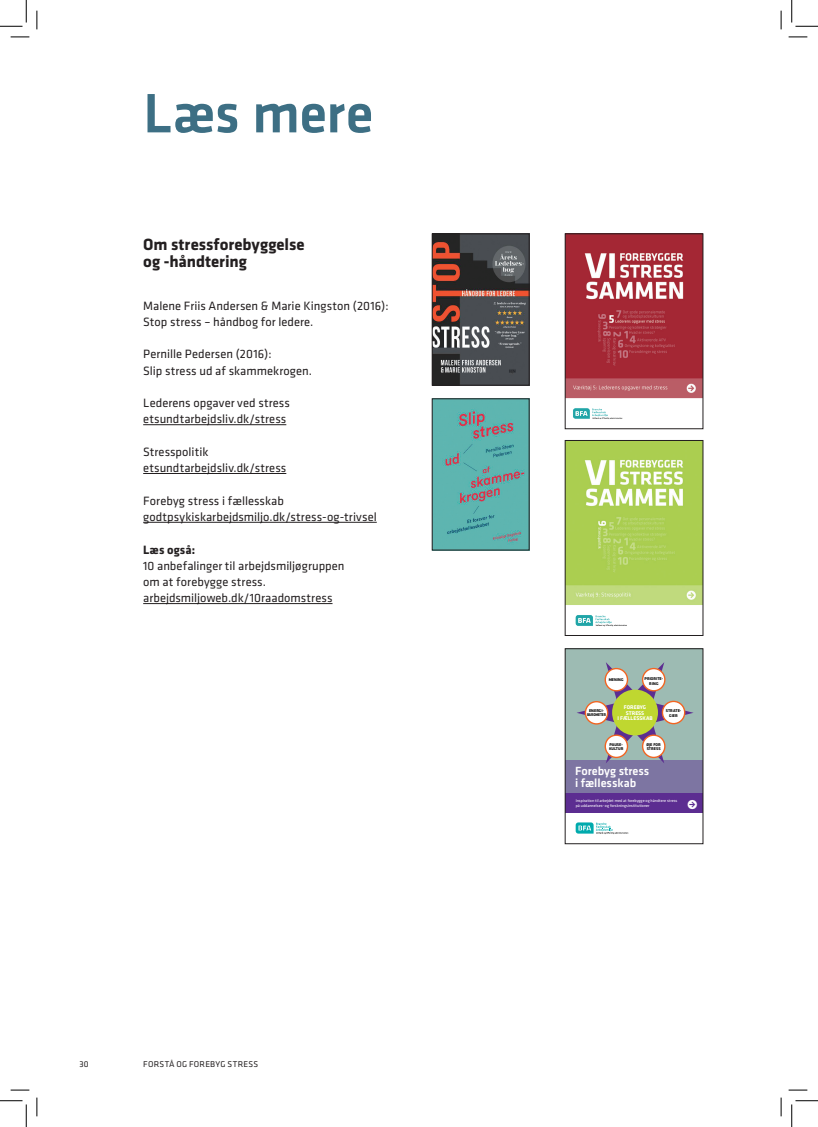
<style>
.page{position:relative;width:818px;height:1127px;background:#fff}
.page>*{position:absolute;margin:0;border:0;box-sizing:border-box;transform-origin:0 0}
.Rubrik-1{font:500 57.5px "Klavika Basic";letter-spacing:-.01em;color:#3d6f84}
.Rubrik-3{font:700 16.88px/17.5px "Klavika Basic";color:#231f20}
.t1{font:500 13.38px "Klavika";color:#fff}
.Brød{font:12.5px/16.2px "Klavika Basic";letter-spacing:.005em;color:#231f20}
.Brød-2{font:700 12.5px "Klavika Basic";letter-spacing:.01em;color:#231f20}
.t2{font:500 12.25px/12px "Klavika";color:#fff}
.t3{font:8.75px "Klavika Basic";letter-spacing:.03em;color:#231f20}
.t4{font:700 5.5px/5.4px "Klavika";color:#fff;text-align:center}
.t5{font:4.12px/4.9px "Klavika";color:#fff}
.t6{font:700 4.12px/4.6px "Klavika";color:#000;text-align:center}
.t7{font:700 4.12px/4.6px "Klavika";letter-spacing:-.02em;color:#000;text-align:center}
</style>
<div class="page">
<img style="left:434px;top:236px;width:93px;height:147px">
<div style="left:432px;top:234px;width:97px;height:151px;border:1px solid #231f20"></div>
<img style="left:434px;top:400px;width:93px;height:148px">
<div style="left:432px;top:398px;width:97px;height:152px;border:1px solid #231f20"></div>
<img style="left:567px;top:235px;width:134px;height:184px">
<div style="left:565px;top:233px;width:138px;height:196px;border:1px solid #231f20"></div>
<img style="left:567px;top:442px;width:134px;height:185px">
<div style="left:565px;top:440px;width:138px;height:195px;border:1px solid #231f20"></div>
<div style="left:565px;top:648px;width:138px;height:145px;background:#9dbbb3"></div>
<div style="left:565px;top:793px;width:138px;height:19px;background:#5c2d91"></div>
<svg style="left:577px;top:662px;width:116px;height:98px"></svg>
<div style="left:612px;top:689px;width:46px;height:46px;background:#bfd730;border-radius:50%"></div>
<svg style="left:605px;top:668px;width:22px;height:22px"></svg>
<div style="left:604px;top:667px;width:24px;height:24px;border:1px solid #f26522;border-radius:50%"></div>
<div style="left:643px;top:668px;width:22px;height:22px;background:#fff;border-radius:50%"></div>
<div style="left:642px;top:667px;width:23px;height:24px;border:1px solid #f26522;border-radius:50%"></div>
<div style="left:605px;top:735px;width:22px;height:22px;background:#fff;border-radius:50%"></div>
<div style="left:604px;top:734px;width:24px;height:24px;border:1px solid #f26522;border-radius:50%"></div>
<div style="left:643px;top:735px;width:22px;height:22px;background:#fff;border-radius:50%"></div>
<div style="left:642px;top:734px;width:23px;height:24px;border:1px solid #f26522;border-radius:50%"></div>
<div style="left:585px;top:701px;width:23px;height:22px;background:#fff;border-radius:50%"></div>
<div style="left:585px;top:700px;width:23px;height:24px;border:1px solid #f26522;border-radius:50%"></div>
<div style="left:662px;top:701px;width:23px;height:22px;background:#fff;border-radius:50%"></div>
<div style="left:662px;top:700px;width:23px;height:24px;border:1px solid #f26522;border-radius:50%"></div>
<div style="left:565px;top:760px;width:138px;height:33px;background:#7d75a2"></div>
<svg style="left:576px;top:822px;width:52px;height:11px"></svg>
<div style="left:565px;top:648px;width:138px;height:195px;border:1px solid #231f20"></div>
<hr style="left:143px;top:424px;width:143px;height:1px;background:#231f20">
<hr style="left:143px;top:473px;width:143px;height:1px;background:#231f20">
<hr style="left:143px;top:522px;width:234px;height:1px;background:#231f20">
<hr style="left:143px;top:603px;width:189px;height:1px;background:#231f20">
<svg style="left:11px;top:36px;width:18px;height:2px"></svg>
<svg style="left:788px;top:36px;width:19px;height:2px"></svg>
<svg style="left:11px;top:1089px;width:18px;height:1px"></svg>
<svg style="left:788px;top:1089px;width:19px;height:1px"></svg>
<svg style="left:36px;top:11px;width:2px;height:18px"></svg>
<svg style="left:36px;top:1097px;width:2px;height:18px"></svg>
<svg style="left:780px;top:11px;width:2px;height:18px"></svg>
<svg style="left:780px;top:1097px;width:2px;height:18px"></svg>
<svg style="left:0;top:0;width:27px;height:27px"></svg>
<svg style="left:0;top:1100px;width:27px;height:26px"></svg>
<svg style="left:791px;top:0;width:27px;height:27px"></svg>
<svg style="left:791px;top:1100px;width:27px;height:26px"></svg>
<p class="Rubrik-1" style="left:143px;top:74px;width:232px">Læs mere</p>
<p class="Rubrik-3" style="left:143px;top:234px;width:163px">Om stressforebyggelse og -håndtering</p>
<p class="Brød" style="left:143px;top:297px;width:247px">Malene Friis Andersen &amp; Marie Kingston (2016):<br>Stop stress – håndbog for ledere.</p>
<p class="Brød" style="left:143px;top:345px;width:130px">Pernille Pedersen (2016):</p>
<p class="Brød" style="left:143px;top:362px;width:170px">Slip stress ud af skammekrogen.</p>
<p class="Brød" style="left:143px;top:394px;width:148px">Lederens opgaver ved stress etsundtarbejdsliv.dk/stress</p>
<p class="Brød" style="left:143px;top:443px;width:67px">Stresspolitik</p>
<p class="Brød" style="left:143px;top:459px;width:145px">etsundtarbejdsliv.dk/stress</p>
<p class="Brød" style="left:143px;top:492px;width:142px">Forebyg stress i fællesskab</p>
<p class="Brød" style="left:143px;top:508px;width:235px">godtpsykiskarbejdsmiljo.dk/stress-og-trivsel</p>
<p class="Brød-2" style="left:143px;top:540px;width:53px">Læs også:</p>
<p class="Brød" style="left:143px;top:557px;width:203px">10 anbefalinger til arbejdsmiljøgruppen om at forebygge stress. arbejdsmiljoweb.dk/10raadomstress</p>
<p class="t3" style="left:79px;top:1058px;width:11px">30</p>
<p class="t3" style="left:143px;top:1058px;width:116px">FORSTÅ OG FOREBYG STRESS</p>
<p class="t6" style="left:609px;top:677px;width:16px">MENING</p>
<p class="t6" style="left:644px;top:676px;width:20px">PRIORITE-<br>RING</p>
<p class="t7" style="left:587px;top:707px;width:21px">ENERGI-<br>BAROMETER</p>
<p class="t4" style="left:617px;top:704px;width:37px">FOREBYG<br>STRESS<br>I FÆLLESSKAB</p>
<p class="t6" style="left:666px;top:708px;width:17px">STRATE-<br>GIER</p>
<p class="t6" style="left:609px;top:741px;width:16px;text-align:left">PAUSE-<br>KULTUR</p>
<p class="t6" style="left:646px;top:741px;width:16px;text-align:left">ØJE FOR<br>STRESS</p>
<p class="t2" style="left:575px;top:764px;width:76px">Forebyg stress i fællesskab</p>
<p class="t5" style="left:576px;top:797px;width:103px">Inspiration til arbejdet med at forebygge og håndtere stress på uddannelses- og forskningsinstitutioner</p>
<p class="t1" style="left:687px;top:794px;width:12px">•</p>
</div>
